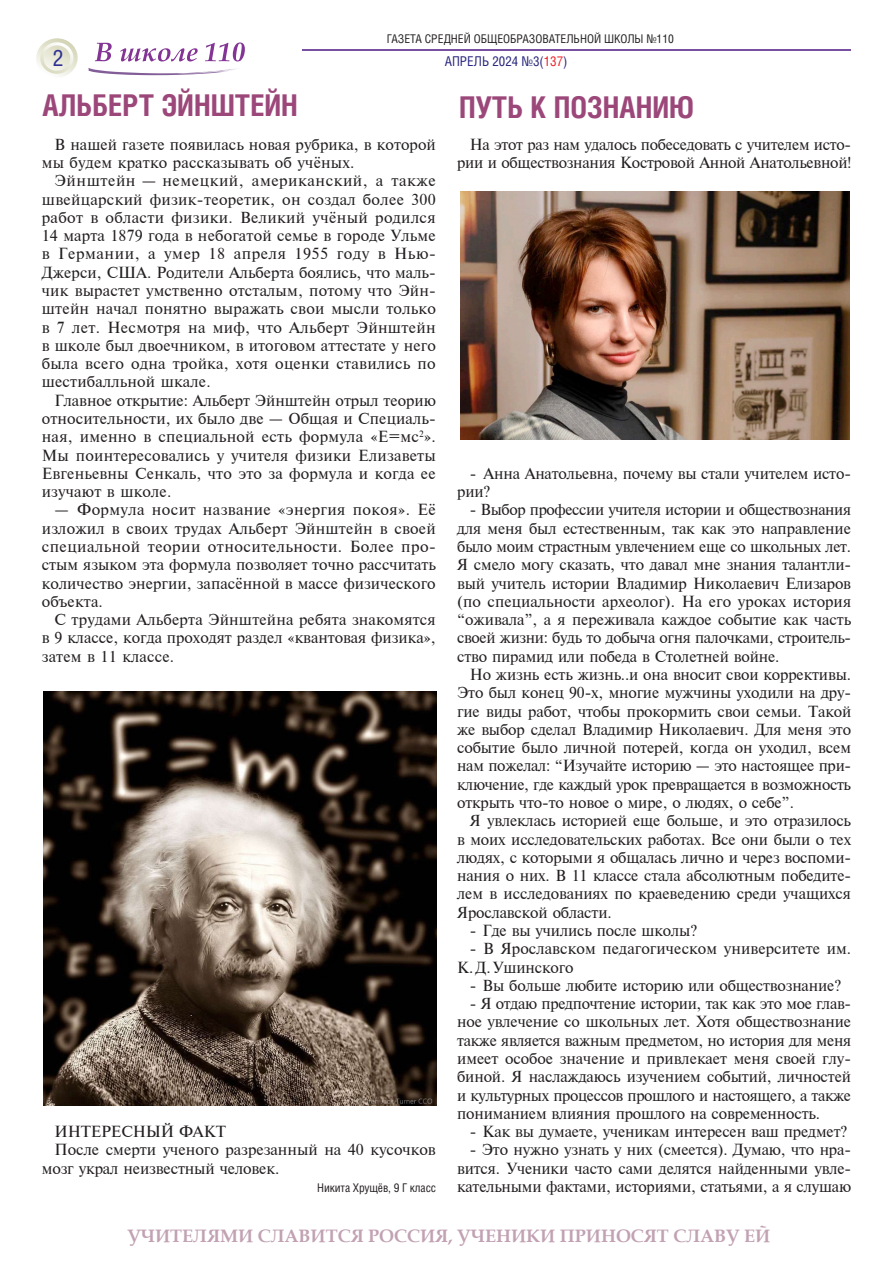
<style>
.page{position:relative;width:893px;height:1263px;background:#fff}
.page>*{position:absolute;margin:0;border:0;box-sizing:border-box;transform-origin:0 0}
.Заголовок{font:700 30px "Helios Cond";color:#9c477a}
.t1{font:22.5px "Helios Cond";color:#2e3092}
.default-text{font:700 18px "Book Antiqua";color:#c1a1b2}
.default-text-2{font:15px/18.3px "Newton";letter-spacing:-.01em;color:#231f20;text-align:justify}
.t2{font:13.5px "Helios Cond";color:#27247c}
.Автор_статьи_Helios{font:12px "Helios Cond";color:#231f20}
.s1{color:#ee1d23}
</style>
<div class="page">
<svg style="left:36px;top:38px;width:42px;height:39px"></svg>
<svg style="left:95px;top:43px;width:17px;height:18px"></svg>
<svg style="left:120px;top:48px;width:78px;height:13px"></svg>
<svg style="left:205px;top:42px;width:40px;height:19px"></svg>
<svg style="left:88px;top:68px;width:149px;height:7px"></svg>
<hr style="left:302px;top:49px;width:548px;height:1px;background:#7950a0">
<img style="left:44px;top:692px;width:393px;height:414px">
<img style="left:460px;top:191px;width:389px;height:248px">
<p class="Автор_статьи_Helios" style="left:387px;top:32px;width:288px">ГАЗЕТА СРЕДНЕЙ ОБЩЕОБРАЗОВАТЕЛЬНОЙ ШКОЛЫ №110</p>
<p class="t1" style="left:53px;top:44px;width:12px">2</p>
<p class="t2" style="left:445px;top:53px;width:124px">АПРЕЛЬ 2024 №3(<span class="s1">137</span>)</p>
<p class="Заголовок" style="left:43px;top:88px;width:257px">АЛЬБЕРТ ЭЙНШТЕЙН</p>
<p class="Заголовок" style="left:459px;top:89px;width:237px">ПУТЬ К ПОЗНАНИЮ</p>
<p class="default-text-2" style="left:42px;top:135px;width:395px;text-indent:13px">В нашей газете появилась новая рубрика, в которой мы будем кратко рассказывать об учёных.</p>
<p class="default-text-2" style="left:42px;top:172px;width:396px;text-indent:13px">Эйнштейн — немецкий, американский, а также швейцарский физик-теоретик, он создал более 300 работ в области физики. Великий учёный родился 14 марта 1879 года в небогатой семье в городе Ульме в Германии, а умер 18 апреля 1955 году в Нью-Джерси, США. Родители Альберта боялись, что маль&shy;чик вырастет умственно отсталым, потому что Эйн&shy;штейн начал понятно выражать свои мысли только в 7 лет. Несмотря на миф, что Альберт Эйнштейн в школе был двоечником, в итоговом аттестате у него была всего одна тройка, хотя оценки ставились по шестибалльной шкале.</p>
<p class="default-text-2" style="left:42px;top:391px;width:396px;text-indent:13px">Главное открытие: Альберт Эйнштейн отрыл теорию относительности, их было две — Общая и Специаль&shy;ная, именно в специальной есть формула «Е=мс<sup>2</sup>».<br>Мы поинтересовались у учителя физики Елизаветы Евгеньевны Сенкаль, что это за формула и когда ее изучают в школе.</p>
<p class="default-text-2" style="left:42px;top:501px;width:396px;text-indent:13px">— Формула носит название «энергия покоя». Её изложил в своих трудах Альберт Эйнштейн в своей специальной теории относительности. Более про&shy;стым языком эта формула позволяет точно рассчитать количество энергии, запасённой в массе физического объекта.</p>
<p class="default-text-2" style="left:42px;top:610px;width:395px;text-indent:13px">С трудами Альберта Эйнштейна ребята знакомятся в 9 классе, когда проходят раздел «квантовая физика», затем в 11 классе.</p>
<p class="default-text-2" style="left:457px;top:135px;width:396px;text-align:right">На этот раз нам удалось побеседовать с учителем исто&shy;рии и обществознания Костровой Анной Анатольевной!</p>
<p class="default-text-2" style="left:457px;top:464px;width:396px;text-indent:13px">- Анна Анатольевна, почему вы стали учителем исто&shy;рии?</p>
<p class="default-text-2" style="left:457px;top:501px;width:396px;text-indent:13px">- Выбор профессии учителя истории и обществознания для меня был естественным, так как это направление было моим страстным увлечением еще со школьных лет.<br>Я смело могу сказать, что давал мне знания талантли&shy;вый учитель истории Владимир Николаевич Елизаров (по специальности археолог). На его уроках история “оживала”, а я переживала каждое событие как часть своей жизни: будь то добыча огня палочками, строитель&shy;ство пирамид или победа в Столетней войне.</p>
<p class="default-text-2" style="left:457px;top:665px;width:396px;text-indent:13px">Но жизнь есть жизнь..и она вносит свои коррективы.<br>Это был конец 90‑х, многие мужчины уходили на дру&shy;гие виды работ, чтобы прокормить свои семьи. Такой же выбор сделал Владимир Николаевич. Для меня это событие было личной потерей, когда он уходил, всем нам пожелал: “Изучайте историю — это настоящее при&shy;ключение, где каждый урок превращается в возможность открыть что‑то новое о мире, о людях, о себе”.</p>
<p class="default-text-2" style="left:457px;top:812px;width:396px;text-indent:13px">Я увлеклась историей еще больше, и это отразилось в моих исследовательских работах. Все они были о тех людях, с которыми я общалась лично и через воспоми&shy;нания о них. В 11 классе стала абсолютным победите&shy;лем в исследованиях по краеведению среди учащихся Ярославской области.</p>
<p class="default-text-2" style="left:470px;top:921px;width:229px">- Где вы учились после школы?</p>
<p class="default-text-2" style="left:457px;top:940px;width:396px;text-indent:13px">- В Ярославском педагогическом университете им.<br>К. Д. Ушинского</p>
<p class="default-text-2" style="left:470px;top:976px;width:373px">- Вы больше любите историю или обществознание?</p>
<p class="default-text-2" style="left:457px;top:994px;width:396px;text-indent:13px">- Я отдаю предпочтение истории, так как это мое глав&shy;ное увлечение со школьных лет. Хотя обществознание также является важным предметом, но история для меня имеет особое значение и привлекает меня своей глу&shy;биной. Я наслаждаюсь изучением событий, личностей и культурных процессов прошлого и настоящего, а также пониманием влияния прошлого на современность.</p>
<p class="default-text-2" style="left:470px;top:1122px;width:379px">- Как вы думаете, ученикам интересен ваш предмет?</p>
<p class="default-text-2" style="left:457px;top:1141px;width:396px;text-indent:13px">- Это нужно узнать у них (смеется). Думаю, что нра&shy;вится. Ученики часто сами делятся найденными увле&shy;кательными фактами, историями, статьями, а я слушаю</p>
<p class="default-text-2" style="left:55px;top:1122px;width:173px">ИНТЕРЕСНЫЙ ФАКТ</p>
<p class="default-text-2" style="left:42px;top:1141px;width:395px;text-indent:13px">После смерти ученого разрезанный на 40 кусочков мозг украл неизвестный человек.</p>
<p class="Автор_статьи_Helios" style="left:317px;top:1180px;width:120px">Никита Хрущёв, 9 Г класс</p>
<p class="default-text" style="left:127px;top:1224px;width:644px">УЧИТЕЛЯМИ СЛАВИТСЯ РОССИЯ, УЧЕНИКИ ПРИНОСЯТ СЛАВУ ЕЙ</p>
</div>
